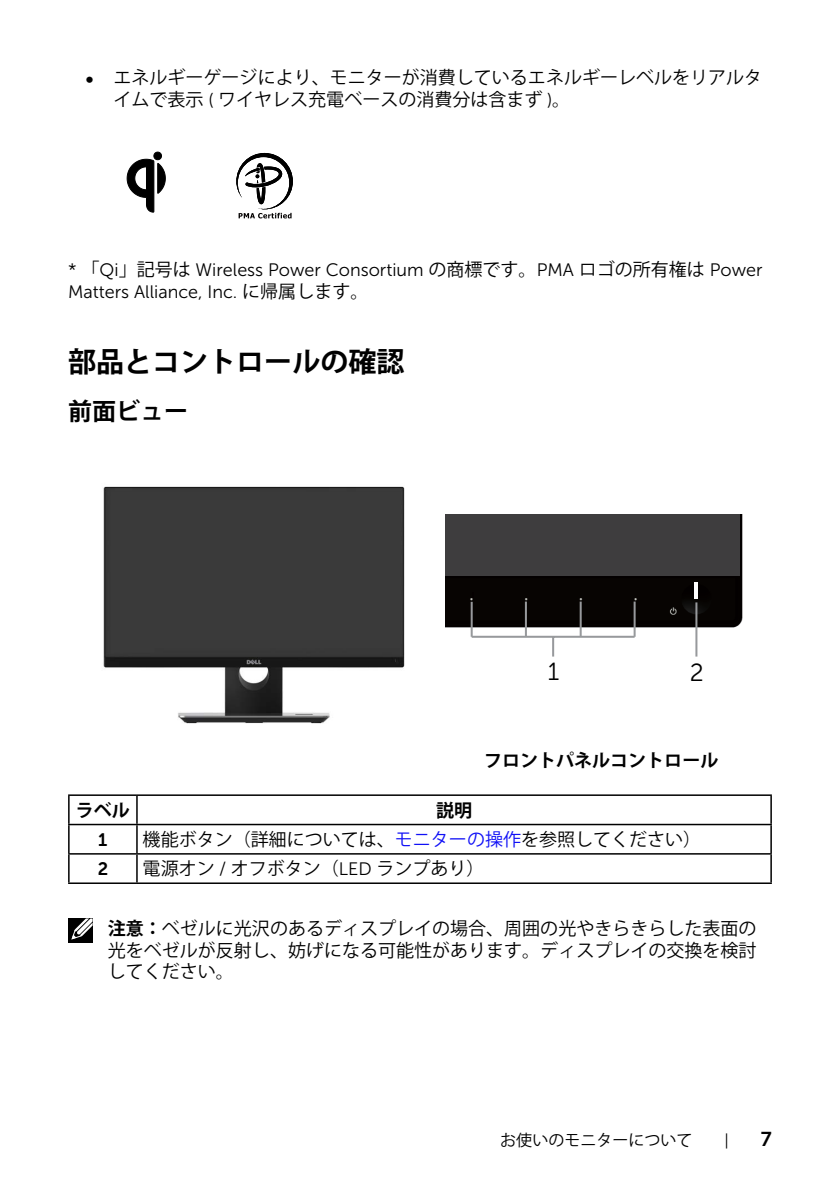
<style>
.page{position:relative;width:840px;height:1191px;background:#fff}
.page>*{position:absolute;margin:0;border:0;box-sizing:border-box;transform-origin:0 0}
.t1{font:700 28px "Koz Go Pro";color:#000}
.t2{font:24.6px "Museo Sans For Dell 300";color:#000}
.t3{font:700 24px "Koz Go Pro";color:#000}
.t4{font:18px/21.6px "Koz Go Pro";color:#000}
.t5{font:18px/21.6px "Museo Sans For Dell 300";color:#000}
.t6{font:700 18px "Koz Go Pro";color:#000}
.t7{font:18px "Museo Sans For Dell 700";color:#000}
.t8{font:16px "Koz Go Pro";color:#000}
.s1{font-family:"Museo Sans For Dell 300"}
.s2{font-family:"Koz Go Pro"}
.s3{color:#1111f6}
.s4{font-weight:700}
.s5{font-family:"Museo Sans For Dell 700";font-size:20px}
</style>
<div class="page">
<svg style="left:127px;top:152px;width:38px;height:60px"></svg>
<svg style="left:236px;top:153px;width:57px;height:65px"></svg>
<img style="left:445px;top:514px;width:298px;height:123px">
<div style="left:445px;top:514px;width:294px;height:61px;background:#3e3d3e"></div>
<hr style="left:694px;top:582px;width:3px;height:16px;background:#fff">
<svg style="left:471px;top:592px;width:2px;height:6px"></svg>
<hr style="left:470px;top:602px;width:2px;height:35px;background:#97999c">
<hr style="left:524px;top:601px;width:2px;height:36px;background:#97999c">
<hr style="left:579px;top:601px;width:2px;height:36px;background:#97999c">
<hr style="left:633px;top:601px;width:2px;height:36px;background:#97999c">
<hr style="left:471px;top:636px;width:163px;height:2px;background:#97999c">
<svg style="left:552px;top:638px;width:2px;height:18px"></svg>
<hr style="left:695px;top:602px;width:2px;height:54px;background:#97999c">
<img style="left:103px;top:486px;width:302px;height:237px">
<hr style="left:68px;top:794px;width:69px;height:2px;background:#000">
<hr style="left:68px;top:796px;width:2px;height:27px;background:#000">
<hr style="left:137px;top:794px;width:634px;height:2px;background:#000">
<hr style="left:136px;top:796px;width:2px;height:27px;background:#000">
<hr style="left:68px;top:823px;width:69px;height:2px;background:#000">
<hr style="left:68px;top:825px;width:2px;height:28px;background:#000">
<hr style="left:137px;top:823px;width:634px;height:2px;background:#000">
<hr style="left:136px;top:825px;width:2px;height:28px;background:#000">
<hr style="left:68px;top:853px;width:69px;height:1px;background:#000">
<hr style="left:68px;top:854px;width:2px;height:28px;background:#000">
<hr style="left:137px;top:853px;width:634px;height:1px;background:#000">
<hr style="left:136px;top:854px;width:2px;height:28px;background:#000">
<svg style="left:770px;top:796px;width:1px;height:86px"></svg>
<hr style="left:68px;top:882px;width:69px;height:2px;background:#000">
<hr style="left:137px;top:882px;width:634px;height:2px;background:#000">
<div style="left:68px;top:918px;width:24px;height:25px;background:#000"></div>
<svg style="left:71px;top:918px;width:22px;height:22px"></svg>
<p class="t4" style="left:113px;top:67px;width:650px;text-indent:-28px"><span class="s1">∞</span> エネルギーゲージにより、モニターが消費しているエネルギーレベルをリアルタイムで表示 <span class="s1">(</span> ワイヤレス充電ベースの消費分は含まず <span class="s1">)</span>。</p>
<p class="t5" style="left:68px;top:259px;width:695px">* <span class="s2">「</span>Qi<span class="s2">」記号は</span> Wireless Power Consortium <span class="s2">の商標です。</span>PMA <span class="s2">ロゴの所有権は</span> Power<br>Matters Alliance, Inc. <span class="s2">に帰属します。</span></p>
<h1 class="t1" style="left:68px;top:344px;width:337px">部品とコントロールの確認</h1>
<h3 class="t3" style="left:68px;top:395px;width:121px">前面ビュー</h3>
<h2 class="t2" style="left:547px;top:658px;width:13px">1</h2>
<h2 class="t2" style="left:689px;top:659px;width:15px">2</h2>
<p class="t6" style="left:484px;top:748px;width:236px">フロントパネルコントロール</p>
<p class="t6" style="left:76px;top:798px;width:56px">ラベル</p>
<p class="t6" style="left:436px;top:798px;width:37px">説明</p>
<p class="t7" style="left:98px;top:829px;width:11px">1</p>
<p class="t4" style="left:142px;top:829px;width:559px">機能ボタン（詳細については、<span class="s3">モニターの操作</span>を参照してください）</p>
<p class="t7" style="left:98px;top:859px;width:12px">2</p>
<p class="t4" style="left:142px;top:858px;width:343px">電源オン <span class="s1">/</span> オフボタン（<span class="s1">LED</span> ランプあり）</p>
<p class="t4" style="left:108px;top:918px;width:649px;text-align:justify"><span class="s4">注意：</span>ベゼルに光沢のあるディスプレイの場合、周囲の光やきらきらした表面の光をベゼルが反射し、妨げになる可能性があります。ディスプレイの交換を検討してください。</p>
<p class="t8" style="left:500px;top:1130px;width:273px">お使いのモニターについて　　<span class="s1">|</span>　　<span class="s5">7</span></p>
</div>
